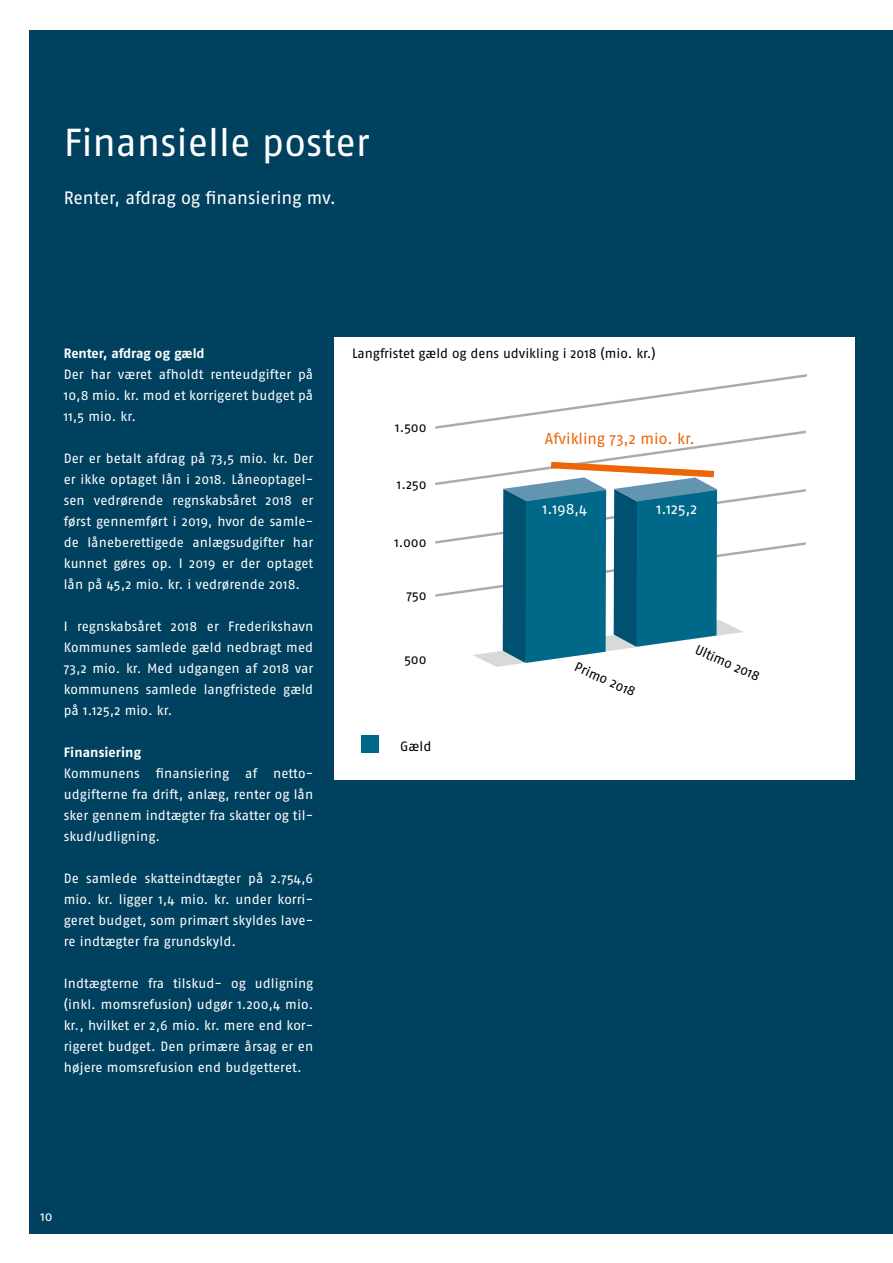
<style>
.page{position:relative;width:893px;height:1263px;background:#fff}
.page>*{position:absolute;margin:0;border:0;box-sizing:border-box;transform-origin:0 0}
.H1_øvrige_sider{font:39px "Fago Pro";color:#fff}
.Underoverskrifter{font:18px "Fago Pro";letter-spacing:-.005em;color:#fff}
.t1{font:15.75px "Fago Pro";letter-spacing:-.005em;color:#ec6608}
.t2{font:15.15px "Fago Pro";letter-spacing:-.01em;color:#fff}
.t3{font:13.65px "Fago Pro";color:#000}
.Brød_øvrig{font:13.5px/21px "Fago Pro";letter-spacing:.005em;color:#fff;text-align:justify}
.t4{font:13.5px "Fago Pro";letter-spacing:-.005em;color:#000}
.t5{font:700 13.5px "Fago Pro";color:#fff}
</style>
<div class="page">
<div style="left:30px;top:30px;width:863px;height:1203px;background:#00415f"></div>
<div style="left:334px;top:337px;width:521px;height:442px;background:#fff"></div>
<div style="left:361px;top:735px;width:18px;height:18px;background:#006888"></div>
<svg style="left:435px;top:374px;width:372px;height:293px"></svg>
<h1 class="H1_øvrige_sider" style="left:64px;top:119px;width:307px">Finansielle poster</h1>
<h2 class="Underoverskrifter" style="left:64px;top:187px;width:274px">Renter, afdrag og finansiering mv.</h2>
<h2 class="t5" style="left:64px;top:345px;width:142px">Renter, afdrag og gæld</h2>
<p class="Brød_øvrig" style="left:64px;top:364px;width:251px">Der har været afholdt renteudgifter på 10,8 mio. kr. mod et korrigeret budget på 11,5 mio. kr.</p>
<p class="Brød_øvrig" style="left:64px;top:448px;width:251px">Der er betalt afdrag på 73,5 mio. kr. Der er ikke optaget lån i 2018. Låneoptagel&shy;sen vedrørende regnskabsåret 2018 er først gennemført i 2019, hvor de samle&shy;de låneberettigede anlægsudgifter har kunnet gøres op. I 2019 er der optaget lån på 45,2 mio. kr. i vedrørende 2018.</p>
<p class="Brød_øvrig" style="left:64px;top:616px;width:251px">I regnskabsåret 2018 er Frederikshavn Kommunes samlede gæld nedbragt med 73,2 mio. kr. Med udgangen af 2018 var kommunens samlede langfristede gæld på 1.125,2 mio. kr.</p>
<h2 class="t5" style="left:64px;top:744px;width:79px">Finansiering</h2>
<p class="Brød_øvrig" style="left:64px;top:763px;width:251px;text-align:left">Kommunens finansiering af netto&shy;udgifterne fra drift, anlæg, renter og lån sker gennem indtægter fra skatter og til&shy;skud/udligning.</p>
<p class="Brød_øvrig" style="left:64px;top:868px;width:251px">De samlede skatteindtægter på 2.754,6 mio. kr. ligger 1,4 mio. kr. under korri&shy;geret budget, som primært skyldes lave&shy;re indtægter fra grundskyld.</p>
<p class="Brød_øvrig" style="left:64px;top:973px;width:251px">Indtægterne fra tilskud- og udligning (inkl. momsrefusion) udgør 1.200,4 mio. kr., hvilket er 2,6 mio. kr. mere end kor&shy;rigeret budget. Den primære årsag er en højere momsrefusion end budgetteret.</p>
<p class="t4" style="left:352px;top:345px;width:305px">Langfristet gæld og dens udvikling i 2018 (mio. kr.)</p>
<p class="t4" style="left:395px;top:419px;width:33px">1.500</p>
<p class="t4" style="left:397px;top:476px;width:31px">1.250</p>
<p class="t4" style="left:394px;top:534px;width:34px">1.000</p>
<p class="t4" style="left:406px;top:587px;width:22px">750</p>
<p class="t4" style="left:404px;top:651px;width:24px">500</p>
<p class="t3" style="left:400px;top:738px;width:33px">Gæld</p>
<p class="t1" style="left:545px;top:429px;width:152px">Afvikling 73,2 mio. kr.</p>
<p class="t2" style="left:543px;top:500px;width:46px">1.198,4</p>
<p class="t2" style="left:656px;top:499px;width:42px">1.125,2</p>
<p class="t4" style="left:579px;top:658px;width:66px;rotate:24deg">Primo 2018</p>
<p class="t4" style="left:699px;top:641px;width:71px;rotate:24deg">Ultimo 2018</p>
<p class="Brød_øvrig" style="left:40px;top:1206px;width:14px">10</p>
</div>
